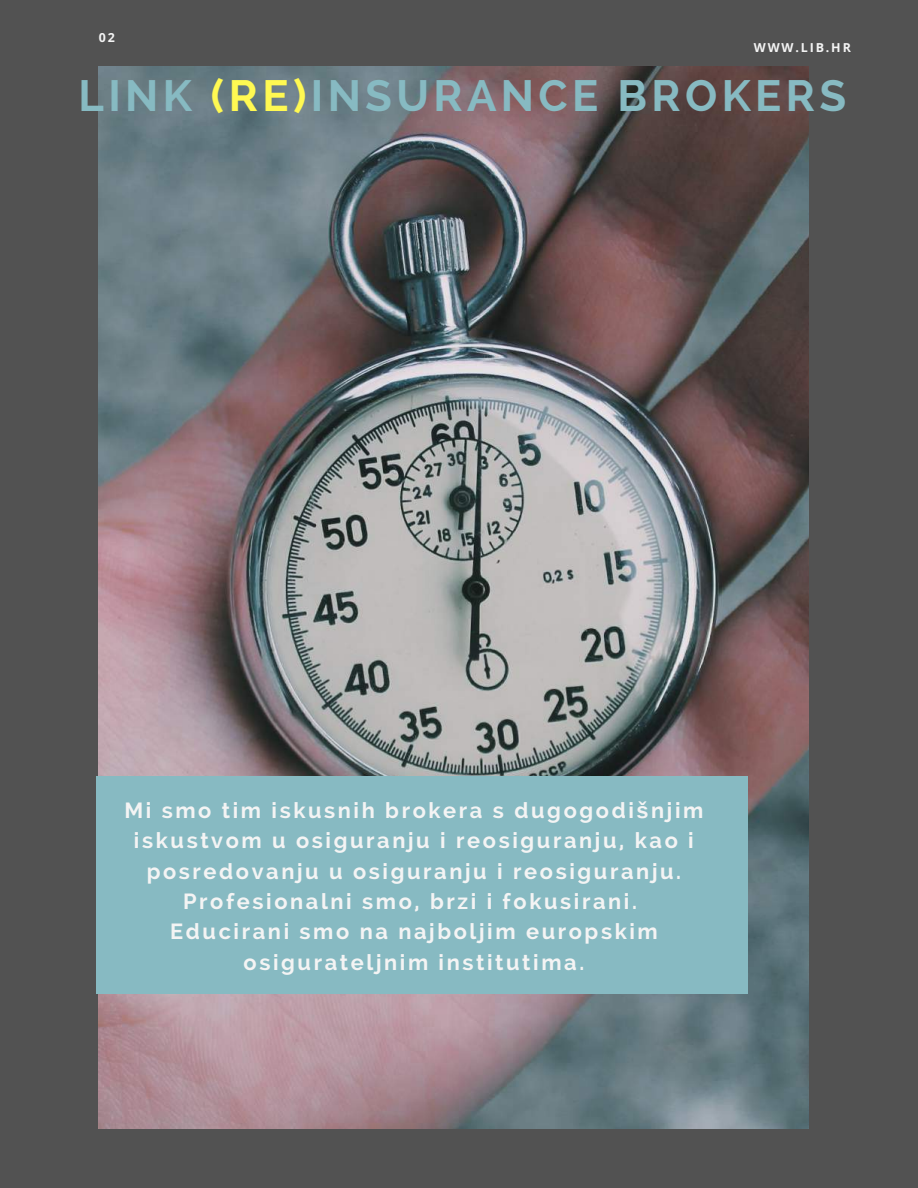
<style>
.page{position:relative;width:918px;height:1188px;background:#525252}
.page>*{position:absolute;margin:0;border:0;box-sizing:border-box;transform-origin:0 0}
.t1{font:700 43.65px "Raleway";letter-spacing:.1em;color:#87bac2}
.t2{font:700 21.75px/30.3px "Raleway";letter-spacing:.12em;color:#f4f4f4;text-align:center}
.t3{font:700 12.45px "Open Sans";letter-spacing:.15em;color:#f4f4f4}
.s1{color:#fff952}
.s2{font-family:"Liberation Sans"}
</style>
<div class="page">
<img style="left:99px;top:66px;width:710px;height:1062px">
<div style="left:97px;top:776px;width:651px;height:217px;background:#87bac2"></div>
<p class="t3" style="left:99px;top:28px;width:18px">02</p>
<p class="t3" style="left:754px;top:38px;width:99px">WWW.LIB.HR</p>
<h1 class="t1" style="left:78px;top:70px;width:770px">LINK <span class="s1">(RE)</span>INSURANCE BROKERS</h1>
<p class="t2" style="left:124px;top:795px;width:581px">Mi smo tim iskusnih brokera s dugogodi<span class="s2">š</span>njim iskustvom u osiguranju i reosiguranju, kao i posredovanju u osiguranju i reosiguranju.<br>Profesionalni smo, brzi i fokusirani.<br>Educirani smo na najboljim europskim osigurateljnim institutima.</p>
</div>
